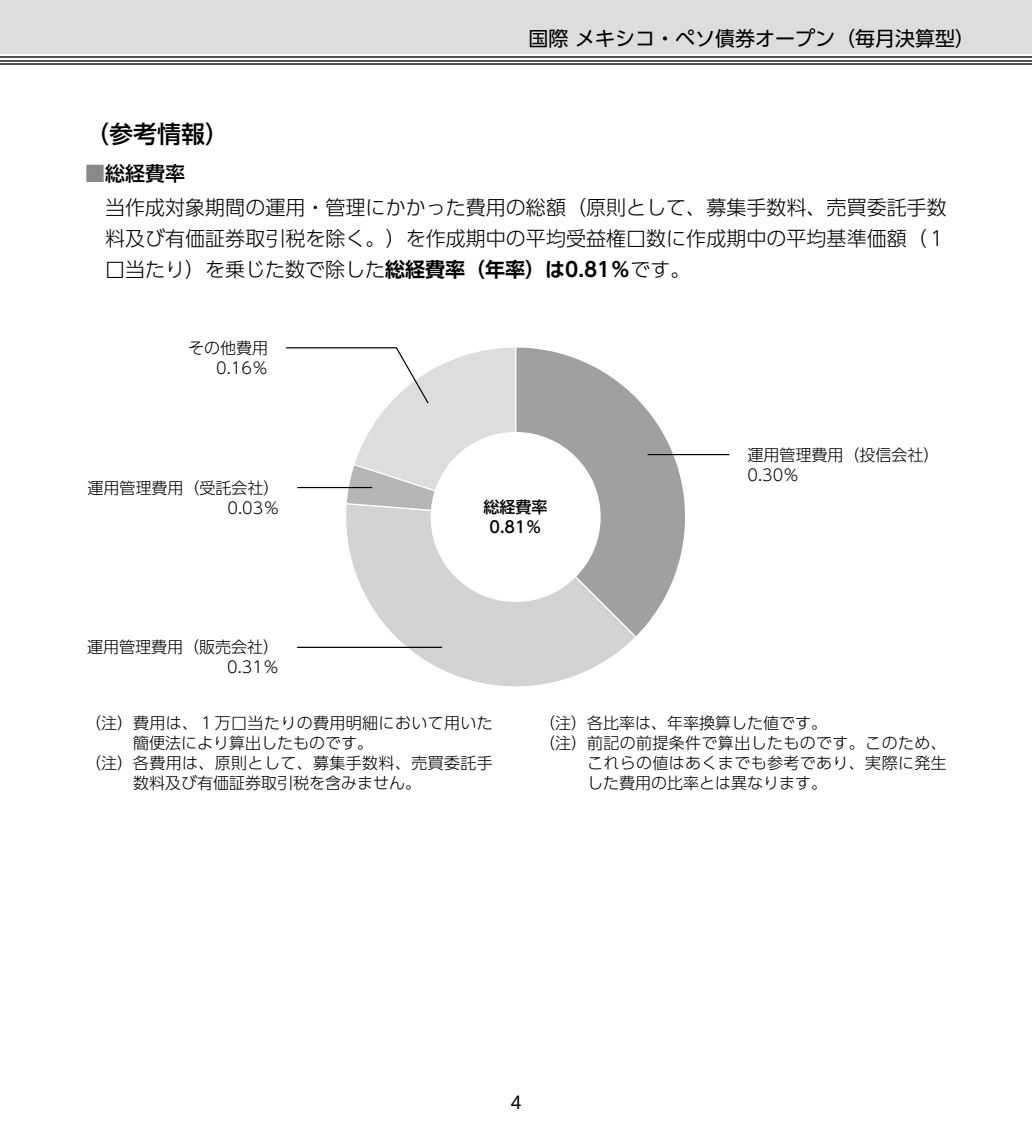
<style>
.page{position:relative;width:1032px;height:1134px;background:#fff}
.page>*{position:absolute;margin:0;border:0;box-sizing:border-box;transform-origin:0 0}
.t1{font:500 24px "UD Shin Go Pro";color:#000}
.t2{font:300 20px/34px "UD Shin Go Pro";color:#000}
.t3{font:20px "UD Shin Go Pro";color:#000}
.t4{font:17px "UD Shin Go Pro";color:#000}
.t5{font:300 16px/20px "UD Shin Go Pro";color:#000;text-align:right}
.t6{font:300 16px "UD Shin Go Pro";letter-spacing:.025em;color:#000}
.t7{font:500 16px/20px "UD Shin Go Pro";color:#000;text-align:center}
.s1{font-weight:500;color:#898989}
.s2{font-weight:500}
.s3{font-family:"UD Shin Go Pro De";font-weight:700}
</style>
<div class="page">
<div style="left:0;top:0;width:1032px;height:54px;background:#dcdddd"></div>
<hr style="left:0;top:63px;width:1032px;height:2px;background:#545251">
<hr style="left:0;top:60px;width:1032px;height:1px;background:#545251">
<hr style="left:0;top:56px;width:1032px;height:2px;background:#545251">
<svg style="left:526px;top:348px;width:161px;height:287px"></svg>
<svg style="left:342px;top:502px;width:295px;height:185px"></svg>
<div style="left:431px;top:432px;width:170px;height:170px;background:#fff;border-radius:50%"></div>
<svg style="left:286px;top:347px;width:240px;height:172px"></svg>
<hr style="left:297px;top:647px;width:145px;height:1px;background:#000">
<hr style="left:647px;top:454px;width:82px;height:1px;background:#000">
<p class="t3" style="left:528px;top:22px;width:448px">国際 メキシコ・ペソ債券オープン（毎月決算型）</p>
<h1 class="t1" style="left:85px;top:114px;width:145px">（参考情報）</h1>
<p class="t2" style="left:105px;top:155px;width:843px;text-indent:-20px"><span class="s1">■</span><span class="s2">総経費率<br></span>当作成対象期間の運用・管理にかかった費用の総額（原則として、募集手数料、売買委託手数</p>
<p class="t2" style="left:105px;top:222px;width:843px;line-height:31px">料及び有価証券取引税を除く。）を作成期中の平均受益権口数に作成期中の平均基準価額（１口当たり）を乗じた数で除した<span class="s3">総経費率（年率）は0.81％</span>です。</p>
<p class="t5" style="left:188px;top:337px;width:81px">その他費用<br>0.16％</p>
<p class="t5" style="left:87px;top:477px;width:193px">運用管理費用（受託会社）<br>0.03％</p>
<p class="t5" style="left:87px;top:637px;width:194px">運用管理費用（販売会社）<br>0.31％</p>
<p class="t7" style="left:484px;top:496px;width:65px">総経費率<br>0.81％</p>
<p class="t5" style="left:747px;top:444px;width:193px;text-align:left">運用管理費用（投信会社）<br>0.30％</p>
<p class="t6" style="left:85px;top:710px;width:409px">（注）費用は、１万口当たりの費用明細において用いた</p>
<p class="t5" style="left:133px;top:732px;width:241px">簡便法により算出したものです。</p>
<p class="t6" style="left:85px;top:750px;width:409px">（注）各費用は、原則として、募集手数料、売買委託手</p>
<p class="t5" style="left:133px;top:772px;width:289px">数料及び有価証券取引税を含みません。</p>
<p class="t5" style="left:539px;top:712px;width:289px">（注）各比率は、年率換算した値です。</p>
<p class="t6" style="left:539px;top:730px;width:409px">（注）前記の前提条件で算出したものです。このため、</p>
<p class="t6" style="left:587px;top:750px;width:361px">これらの値はあくまでも参考であり、実際に発生</p>
<p class="t5" style="left:587px;top:772px;width:241px">した費用の比率とは異なります。</p>
<p class="t4" style="left:510px;top:1089px;width:13px">4</p>
</div>
